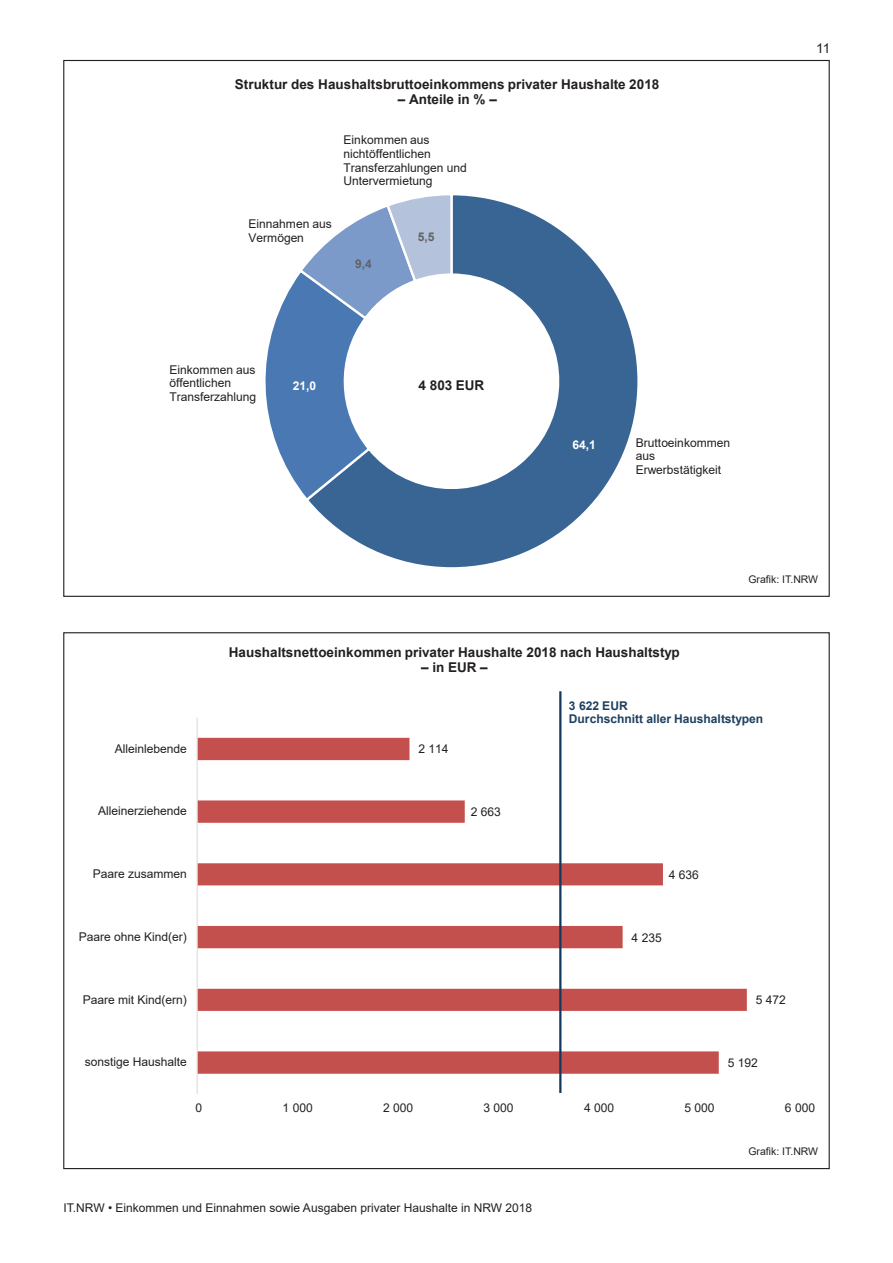
<style>
.page{position:relative;width:893px;height:1263px;background:#fff}
.page>*{position:absolute;margin:0;border:0;box-sizing:border-box;transform-origin:0 0}
.t1{font:700 13.5px "Arial";color:#231f20}
.t2{font:13.5px "Arial";color:#231f20}
.t3{font:12px/13.8px "Arial";letter-spacing:-.005em;color:#231f20}
.t4{font:700 12px/13.6px "Arial";color:#1e4060}
.t5{font:700 12px "Arial";color:#fff}
.t6{font:700 12px "Arial";color:#636366}
.t7{font:10.5px "Arial";color:#231f20}
</style>
<div class="page">
<svg style="left:311px;top:195px;width:327px;height:373px;fill:#396595"></svg>
<svg style="left:265px;top:195px;width:189px;height:308px"></svg>
<svg style="left:198px;top:738px;width:549px;height:336px"></svg>
<hr style="left:197px;top:717px;width:1px;height:377px;background:#dcdddf">
<hr style="left:559px;top:691px;width:2px;height:402px;background:#12375d">
<p class="t1" style="left:235px;top:74px;width:426px">Struktur des Haushaltsbruttoeinkommens privater Haushalte 2018</p>
<p class="t1" style="left:398px;top:90px;width:100px">– Anteile in % –</p>
<p class="t3" style="left:343px;top:133px;width:125px">Einkommen aus nichtöffentlichen<br>Transferzahlungen und<br>Untervermietung</p>
<p class="t3" style="left:248px;top:217px;width:85px">Einnahmen aus<br>Vermögen</p>
<p class="t6" style="left:355px;top:255px;width:18px">9,4</p>
<p class="t6" style="left:418px;top:228px;width:18px">5,5</p>
<p class="t3" style="left:169px;top:362px;width:88px">Einkommen aus öffentlichen<br>Transferzahlung</p>
<p class="t5" style="left:293px;top:377px;width:25px">21,0</p>
<p class="t1" style="left:418px;top:376px;width:67px">4 803 EUR</p>
<p class="t5" style="left:572px;top:436px;width:25px">64,1</p>
<p class="t3" style="left:636px;top:436px;width:96px">Bruttoeinkommen aus<br>Erwerbstätigkeit</p>
<p class="t2" style="left:816px;top:39px;width:16px">11</p>
<p class="t7" style="left:748px;top:572px;width:71px">Grafik: IT.NRW</p>
<p class="t3" style="left:115px;top:741px;width:74px">Alleinlebende</p>
<p class="t1" style="left:229px;top:642px;width:452px">Haushaltsnettoeinkommen privater Haushalte 2018 nach Haushaltstyp</p>
<p class="t1" style="left:421px;top:658px;width:68px">– in EUR –</p>
<p class="t4" style="left:569px;top:699px;width:196px">3 622 EUR<br>Durchschnitt aller Haushaltstypen</p>
<p class="t3" style="left:418px;top:742px;width:32px">2 114</p>
<p class="t3" style="left:98px;top:804px;width:90px">Alleinerziehende</p>
<p class="t3" style="left:471px;top:805px;width:32px">2 663</p>
<p class="t3" style="left:93px;top:867px;width:95px">Paare zusammen</p>
<p class="t3" style="left:669px;top:868px;width:32px">4 636</p>
<p class="t3" style="left:79px;top:930px;width:109px">Paare ohne Kind(er)</p>
<p class="t3" style="left:83px;top:992px;width:106px">Paare mit Kind(ern)</p>
<p class="t3" style="left:632px;top:930px;width:32px">4 235</p>
<p class="t3" style="left:756px;top:993px;width:32px">5 472</p>
<p class="t3" style="left:85px;top:1055px;width:104px">sonstige Haushalte</p>
<p class="t3" style="left:728px;top:1056px;width:32px">5 192</p>
<p class="t3" style="left:196px;top:1101px;width:8px">0</p>
<p class="t3" style="left:283px;top:1101px;width:32px">1 000</p>
<p class="t3" style="left:383px;top:1101px;width:32px">2 000</p>
<p class="t3" style="left:484px;top:1101px;width:32px">3 000</p>
<p class="t3" style="left:584px;top:1101px;width:32px">4 000</p>
<p class="t3" style="left:684px;top:1101px;width:32px">5 000</p>
<p class="t3" style="left:785px;top:1101px;width:32px">6 000</p>
<p class="t7" style="left:748px;top:1144px;width:71px">Grafik: IT.NRW</p>
<p class="t3" style="left:64px;top:1201px;width:470px">IT.NRW • Einkommen und Einnahmen sowie Ausgaben privater Haushalte in NRW 2018</p>
</div>
